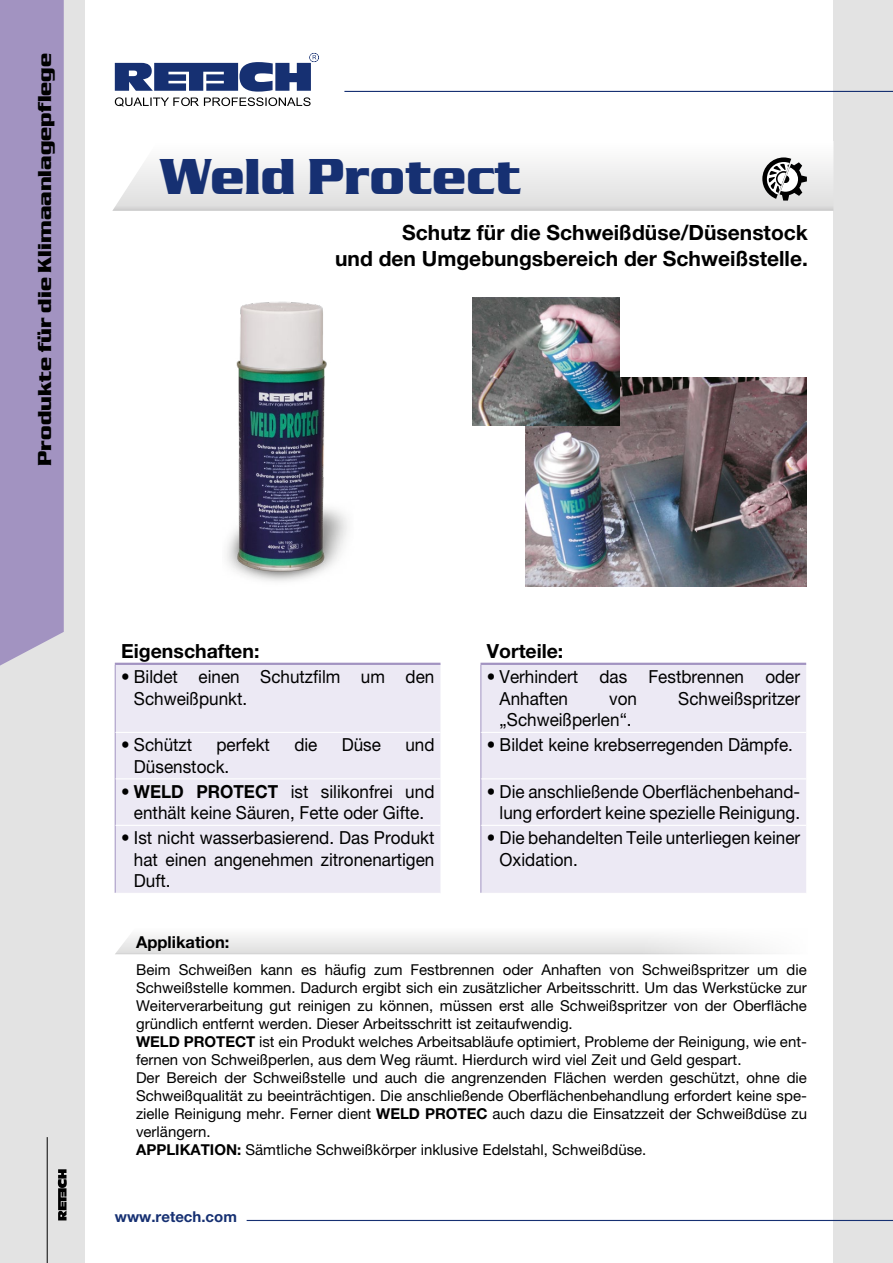
<style>
.page{position:relative;width:893px;height:1263px;background:#fff}
.page>*{position:absolute;margin:0;border:0;box-sizing:border-box;transform-origin:0 0}
.t1{font:700 52.5px "Serpentine DEE";color:#163072;scale:.9 1}
.t2{font:700 21px/25.2px "Helvetica Neue LT Pro";color:#000;text-align:right}
.t3{font:700 19.5px "Serpentine DEE";color:#000}
.t4{font:700 19.5px "Helvetica Neue LT Pro";color:#000}
.t5{font:18px/21.6px "Helvetica Neue LT Pro";color:#000;scale:.95 1}
.t6{font:700 16.5px "Helvetica Neue LT Pro";color:#000}
.t7{font:15px/18px "Helvetica Neue LT Pro";color:#000}
.t8{font:700 15px "Helvetica Neue LT Pro";color:#163072}
.s1{font-weight:700}
</style>
<div class="page">
<div style="left:0;top:0;width:85px;height:1263px;background:#e3e3e3"></div>
<div style="left:0;top:0;width:64px;height:666px;background:#a293c1"></div>
<div style="left:833px;top:0;width:60px;height:1263px;background:#e3e3e3"></div>
<hr style="left:47px;top:1137px;width:1px;height:126px;background:#000">
<svg style="left:58px;top:1169px;width:9px;height:51px"></svg>
<hr style="left:344px;top:91px;width:549px;height:1px;background:#163072">
<svg style="left:115px;top:53px;width:204px;height:54px"></svg>
<hr style="left:247px;top:1220px;width:646px;height:1px;background:#163072">
<svg style="left:112px;top:162px;width:721px;height:49px"></svg>
<svg style="left:762px;top:157px;width:45px;height:44px"></svg>
<div style="left:116px;top:664px;width:690px;height:229px;background:#ece9f4"></div>
<hr style="left:115px;top:663px;width:325px;height:2px;background:#a293c1">
<hr style="left:480px;top:663px;width:326px;height:2px;background:#a293c1">
<hr style="left:115px;top:665px;width:1px;height:67px;background:#a293c1">
<hr style="left:480px;top:665px;width:1px;height:67px;background:#a293c1">
<hr style="left:115px;top:732px;width:1px;height:47px;background:#a293c1">
<hr style="left:480px;top:732px;width:1px;height:47px;background:#a293c1">
<hr style="left:115px;top:779px;width:1px;height:46px;background:#a293c1">
<hr style="left:480px;top:779px;width:1px;height:46px;background:#a293c1">
<hr style="left:115px;top:825px;width:1px;height:68px;background:#a293c1">
<hr style="left:480px;top:825px;width:1px;height:68px;background:#a293c1">
<hr style="left:116px;top:732px;width:324px;height:1px;background:#fff">
<hr style="left:481px;top:732px;width:325px;height:1px;background:#fff">
<hr style="left:116px;top:778px;width:324px;height:1px;background:#fff">
<hr style="left:481px;top:778px;width:325px;height:1px;background:#fff">
<hr style="left:116px;top:825px;width:324px;height:1px;background:#fff">
<hr style="left:481px;top:825px;width:325px;height:1px;background:#fff">
<svg style="left:115px;top:935px;width:655px;height:19px"></svg>
<img style="left:226px;top:301px;width:122px;height:280px">
<img style="left:525px;top:377px;width:282px;height:210px">
<img style="left:473px;top:298px;width:147px;height:127px">
<h3 class="t3" style="left:34px;top:466px;width:414px;rotate:-90deg">Produkte für die Klimaanlagepflege</h3>
<h1 class="t1" style="left:160px;top:148px;width:402px">Weld Protect</h1>
<h2 class="t2" style="left:335px;top:220px;width:474px">Schutz für die Schweißdüse/Düsenstock<br>und den Umgebungsbereich der Schweißstelle.</h2>
<h3 class="t4" style="left:121px;top:639px;width:140px">Eigenschaften:</h3>
<h3 class="t4" style="left:487px;top:639px;width:78px">Vorteile:</h3>
<p class="t5" style="left:134px;top:666px;width:318px;text-indent:-13px">• Bildet einen Schutzfilm um den<br>Schweißpunkt.</p>
<p class="t5" style="left:500px;top:666px;width:318px;text-indent:-13px">• Verhindert das Festbrennen oder<br>Anhaften</p>
<p class="t5" style="left:609px;top:687px;width:31px">von</p>
<p class="t5" style="left:678px;top:687px;width:130px">Schweißspritzer</p>
<p class="t5" style="left:500px;top:709px;width:140px">„Schweißperlen“.</p>
<p class="t5" style="left:121px;top:734px;width:76px">• Schützt</p>
<p class="t5" style="left:216px;top:734px;width:58px">perfekt</p>
<p class="t5" style="left:294px;top:734px;width:26px">die</p>
<p class="t5" style="left:342px;top:734px;width:43px">Düse</p>
<p class="t5" style="left:405px;top:734px;width:32px">und</p>
<p class="t5" style="left:134px;top:755px;width:102px">Düsenstock.</p>
<p class="t5" style="left:487px;top:734px;width:324px">• Bildet keine krebserregenden Dämpfe.</p>
<p class="t5" style="left:121px;top:780px;width:331px;text-align:center"><span class="s1">• WELD PROTECT</span> ist silikonfrei und enthält keine Säuren, Fette oder Gifte.</p>
<p class="t5" style="left:487px;top:780px;width:331px;text-align:right">• Die anschließende Oberflächenbehand&shy;lung erfordert keine spezielle Reinigung.</p>
<p class="t5" style="left:134px;top:827px;width:318px;text-align:justify;text-indent:-13px">• Ist nicht wasserbasierend. Das Produkt hat einen angenehmen zitronenartigen Duft.</p>
<p class="t5" style="left:500px;top:827px;width:318px;text-indent:-13px">• Die behandelten Teile unterliegen keiner<br>Oxidation.</p>
<p class="t6" style="left:136px;top:932px;width:95px">Applikation:</p>
<p class="t7" style="left:136px;top:961px;width:672px">Beim Schweißen kann es häufig zum Festbrennen oder Anhaften von Schweißspritzer um die Schweißstelle kommen. Dadurch ergibt sich ein zusätzlicher Arbeitsschritt. Um das Werkstücke zur Weiterverarbeitung gut reinigen zu können, müssen erst alle Schweißspritzer von der Oberfläche gründlich entfernt werden. Dieser Arbeitsschritt ist zeitaufwendig.<br><span class="s1">WELD PROTECT</span> ist ein Produkt welches Arbeitsabläufe optimiert, Probleme der Reinigung, wie ent&shy;fernen von Schweißperlen, aus dem Weg räumt. Hierdurch wird viel Zeit und Geld gespart.<br>Der Bereich der Schweißstelle und auch die angrenzenden Flächen werden geschützt, ohne die Schweißqualität zu beeinträchtigen. Die anschließende Oberflächenbehandlung erfordert keine spe&shy;zielle Reinigung mehr. Ferner dient <span class="s1">WELD PROTEC</span> auch dazu die Einsatzzeit der Schweißdüse zu verlängern.<br><span class="s1">APPLIKATION:</span> Sämtliche Schweißkörper inklusive Edelstahl, Schweißdüse.</p>
<p class="t8" style="left:115px;top:1207px;width:124px">www.retech.com</p>
</div>
